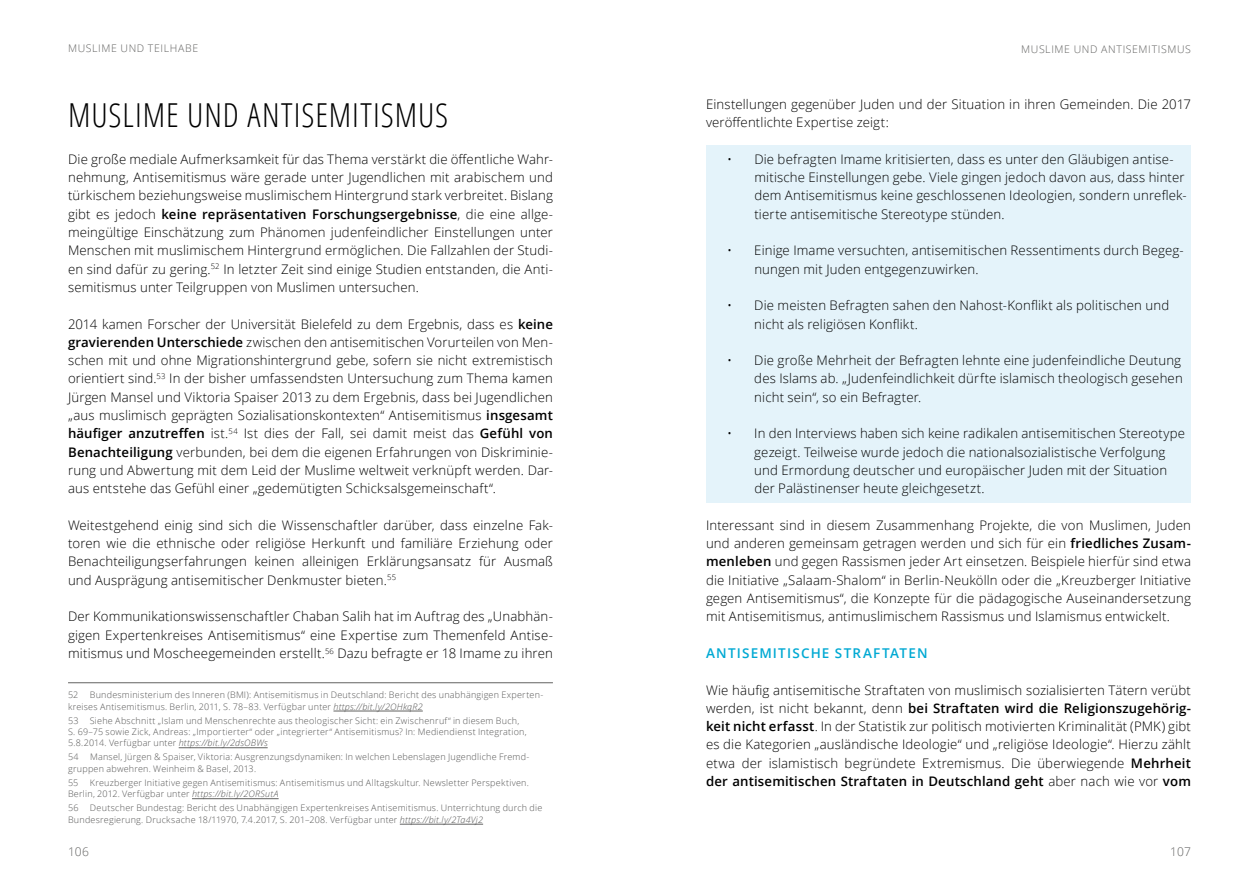
<style>
.page{position:relative;width:1259px;height:893px;background:#fff}
.page>*{position:absolute;margin:0;border:0;box-sizing:border-box;transform-origin:0 0}
.t1{font:300 condensed 33px "Open Sans";letter-spacing:.025em;color:#000}
.t2{font:600 13.5px "Open Sans";letter-spacing:.09em;color:#00a9d3}
.t3{font:300 13.2px/18.3px "Open Sans";letter-spacing:.01em;color:#000;text-align:justify}
.t4{font:300 12px "Open Sans";letter-spacing:.005em;color:#626261}
.t5{font:300 10.5px "Open Sans";letter-spacing:.06em;color:#626261}
.t6{font:300 9px/11.2px "Open Sans";letter-spacing:.025em;color:#565655}
.s1{font-weight:600}
.s2{font-style:italic}
</style>
<div class="page">
<div style="left:706px;top:145px;width:485px;height:358px;background:#e4f3fa"></div>
<hr style="left:68px;top:682px;width:485px;height:1px;background:#626261">
<hr style="left:333px;top:711px;width:90px;height:1px;background:#626261">
<hr style="left:179px;top:747px;width:89px;height:1px;background:#626261">
<hr style="left:192px;top:798px;width:87px;height:1px;background:#626261">
<hr style="left:400px;top:824px;width:83px;height:1px;background:#626261">
<p class="t5" style="left:68px;top:41px;width:132px">MUSLIME UND TEILHABE</p>
<h1 class="t1" style="left:68px;top:93px;width:382px">MUSLIME UND ANTISEMITISMUS</h1>
<p class="t3" style="left:68px;top:150px;width:486px">Die große mediale Aufmerksamkeit für das Thema verstärkt die öffentliche Wahr&shy;nehmung, Antisemitismus wäre gerade unter Jugendlichen mit arabischem und türkischem beziehungsweise muslimischem Hintergrund stark verbreitet. Bislang gibt es jedoch <span class="s1">keine repräsentativen Forschungsergebnisse</span>, die eine allge&shy;meingültige Einschätzung zum Phänomen judenfeindlicher Einstellungen unter Menschen mit muslimischem Hintergrund ermöglichen. Die Fallzahlen der Studi&shy;en sind dafür zu gering.<sup>52</sup> In letzter Zeit sind einige Studien entstanden, die Anti&shy;semitismus unter Teilgruppen von Muslimen untersuchen.</p>
<p class="t3" style="left:68px;top:314px;width:486px">2014 kamen Forscher der Universität Bielefeld zu dem Ergebnis, dass es <span class="s1">keine gravierenden Unterschiede</span> zwischen den antisemitischen Vorurteilen von Men&shy;schen mit und ohne Migrationshintergrund gebe, sofern sie nicht extremistisch orientiert sind.<sup>53</sup> In der bisher umfassendsten Untersuchung zum Thema kamen Jürgen Mansel und Viktoria Spaiser 2013 zu dem Ergebnis, dass bei Jugendlichen „aus muslimisch geprägten Sozialisationskontexten“ Antisemitismus <span class="s1">insgesamt häufiger anzutreffen</span> ist.<sup>54</sup> Ist dies der Fall, sei damit meist das <span class="s1">Gefühl von Benachteiligung</span> verbunden, bei dem die eigenen Erfahrungen von Diskriminie&shy;rung und Abwertung mit dem Leid der Muslime weltweit verknüpft werden. Dar&shy;aus entstehe das Gefühl einer „gedemütigten Schicksalsgemeinschaft“.</p>
<p class="t3" style="left:68px;top:516px;width:486px">Weitestgehend einig sind sich die Wissenschaftler darüber, dass einzelne Fak&shy;toren wie die ethnische oder religiöse Herkunft und familiäre Erziehung oder Benachteiligungserfahrungen keinen alleinigen Erklärungsansatz für Ausmaß und Ausprägung antisemitischer Denkmuster bieten.<sup>55</sup></p>
<p class="t3" style="left:68px;top:607px;width:486px">Der Kommunikationswissenschaftler Chaban Salih hat im Auftrag des „Unabhän&shy;gigen Expertenkreises Antisemitismus“ eine Expertise zum Themenfeld Antise&shy;mitismus und Moscheegemeinden erstellt.<sup>56</sup> Dazu befragte er 18 Imame zu ihren</p>
<p class="t6" style="left:68px;top:689px;width:12px">52</p>
<p class="t6" style="left:68px;top:689px;width:477px;text-indent:22px">Bundesministerium des Inneren (BMI): Antisemitismus in Deutschland: Bericht des unabhängigen Experten&shy;kreises Antisemitismus. Berlin, 2011, S. 78–83. Verfügbar unter <span class="s2">https://bit.ly/2OHkqR2</span></p>
<p class="t6" style="left:68px;top:715px;width:12px">53</p>
<p class="t6" style="left:68px;top:715px;width:460px;text-indent:22px">Siehe Abschnitt „Islam und Menschenrechte aus theologischer Sicht: ein Zwischenruf“ in diesem Buch,<br>S. 69–75 sowie Zick, Andreas: „Importierter“ oder „integrierter“ Antisemitismus? In: Mediendienst Integration,<br>5.8.2014. Verfügbar unter <span class="s2">https://bit.ly/2dsOBWs</span></p>
<p class="t6" style="left:68px;top:751px;width:12px">54</p>
<p class="t6" style="left:68px;top:751px;width:463px;text-indent:22px">Mansel, Jürgen &amp; Spaiser, Viktoria: Ausgrenzungsdynamiken: In welchen Lebenslagen Jugendliche Fremd&shy;gruppen abwehren. Weinheim &amp; Basel, 2013.</p>
<p class="t6" style="left:68px;top:777px;width:12px">55</p>
<p class="t6" style="left:68px;top:777px;width:462px;text-indent:22px">Kreuzberger Initiative gegen Antisemitismus: Antisemitismus und Alltagskultur. Newsletter Perspektiven.<br>Berlin, 2012. Verfügbar unter <span class="s2">https://bit.ly/2ORSutA</span></p>
<p class="t6" style="left:68px;top:802px;width:12px">56</p>
<p class="t6" style="left:68px;top:802px;width:476px;text-indent:22px">Deutscher Bundestag: Bericht des Unabhängigen Expertenkreises Antisemitismus. Unterrichtung durch die<br>Bundesregierung. Drucksache 18/11970, 7.4.2017, S. 201–208. Verfügbar unter <span class="s2">https://bit.ly/2Ta4Vj2</span></p>
<p class="t5" style="left:1021px;top:42px;width:8px">muslime</p>
<p class="t5" style="left:1073px;top:42px;width:9px">und</p>
<p class="t5" style="left:1101px;top:42px;width:8px">antisemitismus</p>
<p class="t3" style="left:706px;top:95px;width:486px">Einstellungen gegenüber Juden und der Situation in ihren Gemeinden. Die 2017 veröffentlichte Expertise zeigt:</p>
<p class="t3" style="left:754px;top:150px;width:434px;text-align:left;text-indent:-27px">• Die befragten Imame kritisierten, dass es unter den Gläubigen antise&shy;mitische Einstellungen gebe. Viele gingen jedoch davon aus, dass hinter dem Antisemitismus keine geschlossenen Ideologien, sondern unreflek&shy;tierte antisemitische Stereotype stünden.</p>
<p class="t3" style="left:754px;top:241px;width:431px;text-indent:-27px">• Einige Imame versuchten, antisemitischen Ressentiments durch Begeg&shy;nungen mit Juden entgegenzuwirken.</p>
<p class="t3" style="left:754px;top:296px;width:416px;text-indent:-27px">• Die meisten Befragten sahen den Nahost-Konflikt als politischen und nicht als religiösen Konflikt.</p>
<p class="t3" style="left:754px;top:351px;width:430px;text-align:left;text-indent:-27px">• Die große Mehrheit der Befragten lehnte eine judenfeindliche Deutung des Islams ab. „Judenfeindlichkeit dürfte islamisch theologisch gesehen nicht sein“, so ein Befragter.</p>
<p class="t3" style="left:754px;top:424px;width:432px;text-align:left;text-indent:-27px">• In den Interviews haben sich keine radikalen antisemitischen Stereotype gezeigt. Teilweise wurde jedoch die nationalsozialistische Verfolgung und Ermordung deutscher und europäischer Juden mit der Situation der Palästinenser heute gleichgesetzt.</p>
<p class="t3" style="left:706px;top:516px;width:486px">Interessant sind in diesem Zusammenhang Projekte, die von Muslimen, Juden und anderen gemeinsam getragen werden und sich für ein <span class="s1">friedliches Zusam&shy;menleben</span> und gegen Rassismen jeder Art einsetzen. Beispiele hierfür sind etwa die Initiative „Salaam-Shalom“ in Berlin-Neukölln oder die „Kreuzberger Initiative gegen Antisemitismus“, die Konzepte für die pädagogische Auseinandersetzung mit Antisemitismus, antimuslimischem Rassismus und Islamismus entwickelt.</p>
<p class="t2" style="left:706px;top:644px;width:223px">ANTISEMITISCHE STRAFTATEN</p>
<p class="t3" style="left:706px;top:680px;width:486px">Wie häufig antisemitische Straftaten von muslimisch sozialisierten Tätern verübt werden, ist nicht bekannt, denn <span class="s1">bei Straftaten wird die Religionszugehörig&shy;keit nicht erfasst</span>. In der Statistik zur politisch motivierten Kriminalität (PMK) gibt es die Kategorien „ausländische Ideologie“ und „religiöse Ideologie“. Hierzu zählt etwa der islamistisch begründete Extremismus. Die überwiegende <span class="s1">Mehrheit der antisemitischen Straftaten in Deutschland geht</span> aber nach wie vor <span class="s1">vom</span></p>
<p class="t4" style="left:68px;top:844px;width:23px">106</p>
<p class="t4" style="left:1170px;top:844px;width:22px">107</p>
</div>
